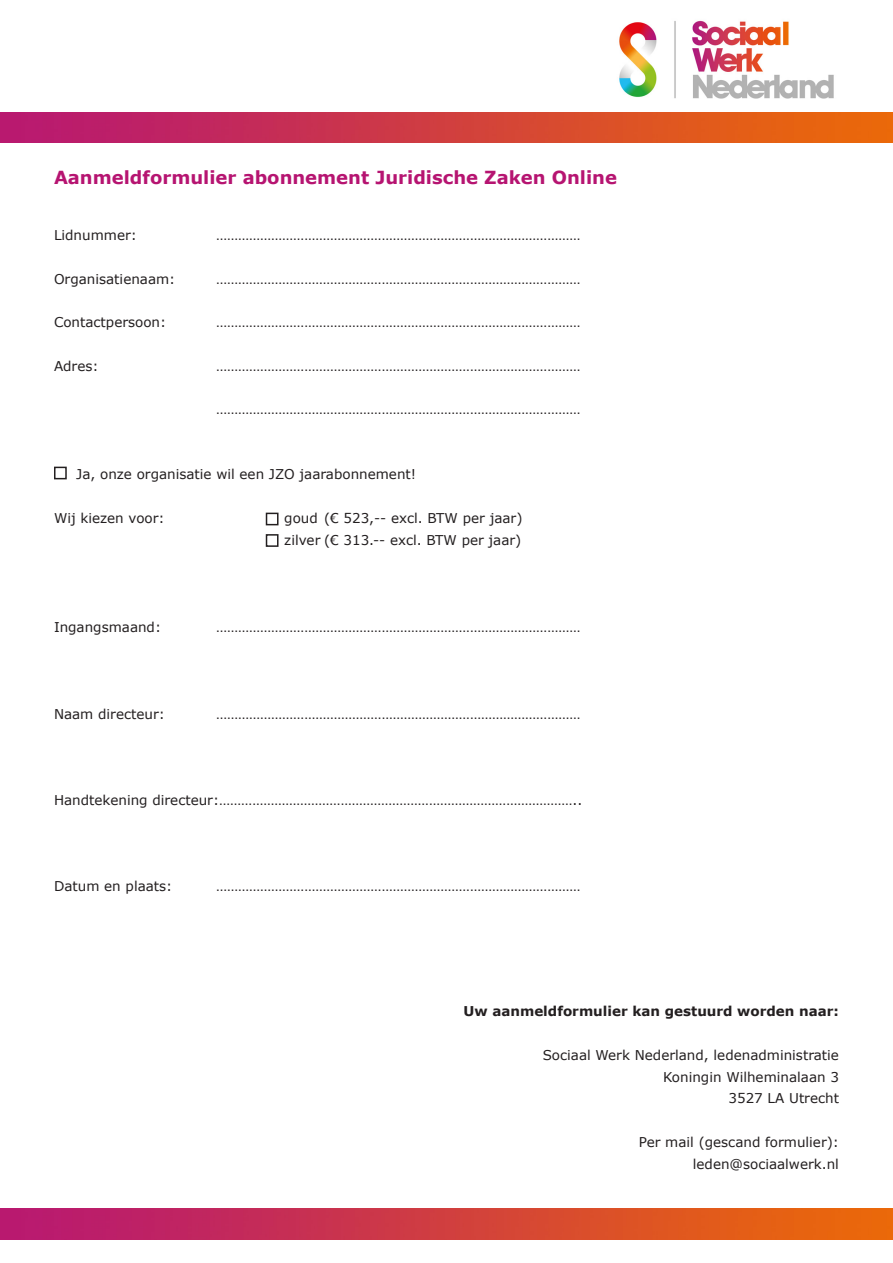
<style>
.page{position:relative;width:893px;height:1263px;background:#fff}
.page>*{position:absolute;margin:0;border:0;box-sizing:border-box;transform-origin:0 0}
.kop_groot{font:700 18px "Verdana";color:#b61471}
.t1{font:13.5px "Verdana";color:#231f20}
.t2{font:700 13.5px "Verdana";color:#231f20}
</style>
<div class="page">
<img style="left:0;top:1209px;width:893px;height:31px">
<div style="left:54px;top:467px;width:13px;height:12px;border:2px solid #231f20"></div>
<div style="left:266px;top:513px;width:13px;height:12px;border:2px solid #231f20"></div>
<div style="left:266px;top:534px;width:13px;height:13px;border:2px solid #231f20"></div>
<img style="left:619px;top:20px;width:215px;height:78px">
<img style="left:0;top:112px;width:893px;height:31px">
<p class="kop_groot" style="left:54px;top:165px;width:564px">Aanmeldformulier abonnement Juridische Zaken Online</p>
<p class="t1" style="left:54px;top:226px;width:84px">Lidnummer:</p>
<p class="t1" style="left:216px;top:226px;width:366px">………………………………………………………………………………………</p>
<p class="t1" style="left:54px;top:269px;width:123px">Organisatienaam:</p>
<p class="t1" style="left:216px;top:269px;width:366px">………………………………………………………………………………………</p>
<p class="t1" style="left:54px;top:313px;width:114px">Contactpersoon:</p>
<p class="t1" style="left:216px;top:313px;width:366px">………………………………………………………………………………………</p>
<p class="t1" style="left:54px;top:356px;width:46px">Adres:</p>
<p class="t1" style="left:216px;top:356px;width:366px">………………………………………………………………………………………</p>
<p class="t1" style="left:216px;top:400px;width:366px">………………………………………………………………………………………</p>
<p class="t1" style="left:76px;top:465px;width:341px">Ja, onze organisatie wil een JZO jaarabonnement!</p>
<p class="t1" style="left:54px;top:509px;width:112px">Wij kiezen voor:</p>
<p class="t1" style="left:284px;top:509px;width:240px">goud (€ 523,-- excl. BTW per jaar)</p>
<p class="t1" style="left:284px;top:530px;width:239px">zilver (€ 313.-- excl. BTW per jaar)</p>
<p class="t1" style="left:54px;top:617px;width:109px">Ingangsmaand:</p>
<p class="t1" style="left:216px;top:617px;width:366px">………………………………………………………………………………………</p>
<p class="t1" style="left:54px;top:704px;width:112px">Naam directeur:</p>
<p class="t1" style="left:216px;top:704px;width:366px">………………………………………………………………………………………</p>
<p class="t1" style="left:54px;top:791px;width:530px">Handtekening directeur:……………………………………………………………………………………..</p>
<p class="t1" style="left:54px;top:877px;width:120px">Datum en plaats:</p>
<p class="t1" style="left:216px;top:877px;width:366px">………………………………………………………………………………………</p>
<p class="t2" style="left:464px;top:1002px;width:377px">Uw aanmeldformulier kan gestuurd worden naar:</p>
<p class="t1" style="left:543px;top:1046px;width:298px">Sociaal Werk Nederland, ledenadministratie</p>
<p class="t1" style="left:663px;top:1067px;width:177px">Koningin Wilheminalaan 3</p>
<p class="t1" style="left:728px;top:1089px;width:112px">3527 LA Utrecht</p>
<p class="t1" style="left:639px;top:1133px;width:202px">Per mail (gescand formulier):</p>
<p class="t1" style="left:693px;top:1154px;width:148px">leden@sociaalwerk.nl</p>
</div>
